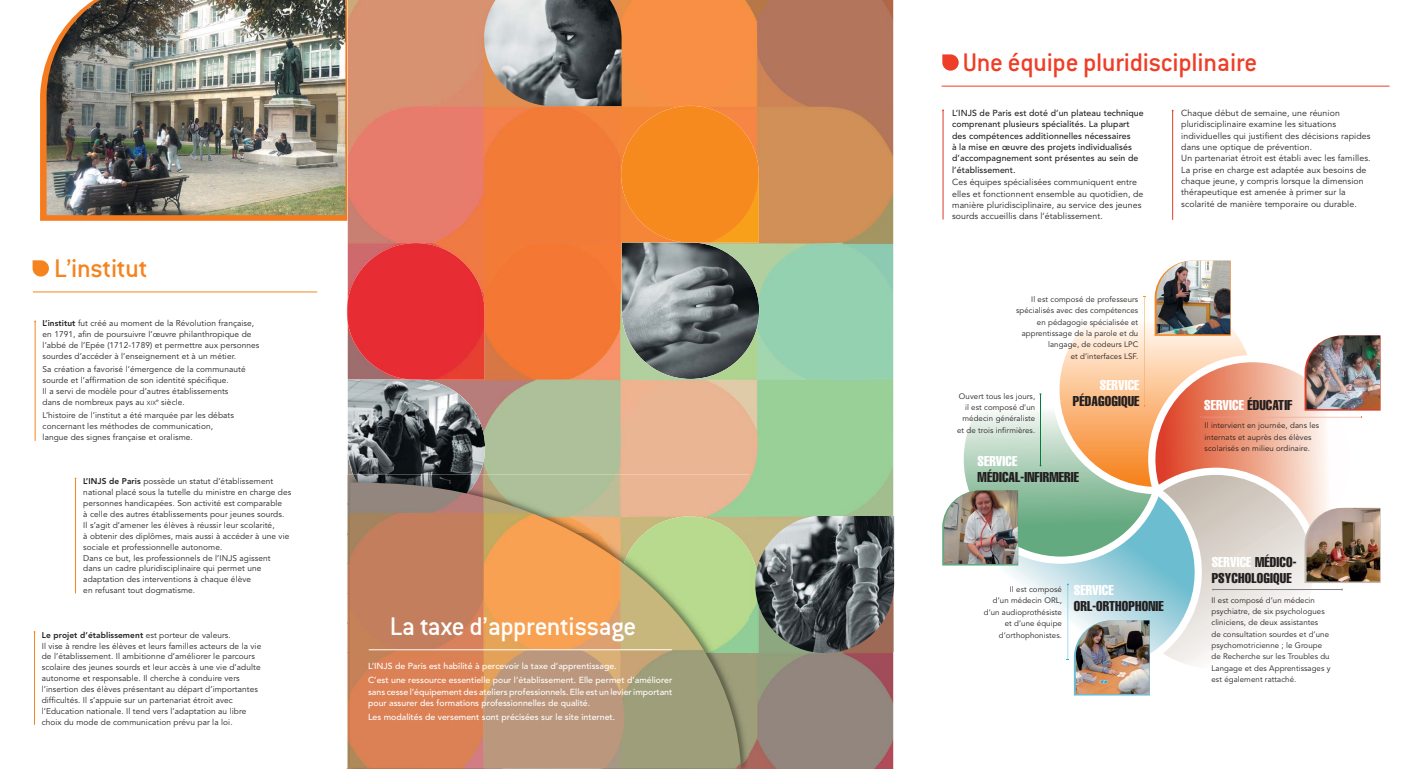
<style>
.page{position:relative;width:1427px;height:769px;background:#fff}
.page>*{position:absolute;margin:0;border:0;box-sizing:border-box;transform-origin:0 0}
.t1{font:500 28px "Conduit ITC";letter-spacing:-.01em;color:#ef3e27}
.t2{font:500 28px "Conduit ITC";letter-spacing:-.02em;color:#fff}
.t3{font:500 28px "Conduit ITC";letter-spacing:-.01em;color:#f5841f}
.t4{font:extra-condensed 14px/15.8px "Helvetica LT";letter-spacing:.01em;color:#231f20}
.t5{font:extra-condensed 14px "Helvetica LT";letter-spacing:.01em;color:#fff}
.t6{font:8.75px/11.4px "Avenir LT";letter-spacing:.01em;color:#231f20}
.t7{font:500 8.75px/13.8px "Avenir LT";color:#fff}
.t8{font:500 8.75px/11.4px "Avenir LT";letter-spacing:.01em;color:#231f20}
.t9{font:8.31px/10.9px "Avenir LT";letter-spacing:.01em;color:#231f20}
.t10{font:7.88px/11.4px "Avenir LT";letter-spacing:.01em;color:#231f20;text-align:right}
.s1{font-weight:800}
.s2{font-size:5.86px}
.s3{color:#fff}
</style>
<div class="page">
<svg style="left:40px;top:60px;width:304px;height:161px;background:#ef822f"></svg>
<img style="left:47px;top:0;width:297px;height:215px">
<img style="left:344px;top:0;width:549px;height:769px">
<hr style="left:33px;top:292px;width:284px;height:1px;background:#f5841f">
<svg style="left:33px;top:260px;width:16px;height:17px"></svg>
<hr style="left:35px;top:321px;width:1px;height:120px;background:#f5841f">
<hr style="left:75px;top:478px;width:1px;height:115px;background:#f5841f">
<hr style="left:34px;top:632px;width:1px;height:93px;background:#f5841f">
<img style="left:621px;top:106px;width:138px;height:273px">
<img style="left:347px;top:243px;width:138px;height:231px">
<img style="left:484px;top:0;width:137px;height:106px">
<svg style="left:347px;top:302px;width:1px;height:19px"></svg>
<svg style="left:410px;top:379px;width:12px;height:1px"></svg>
<img style="left:749px;top:551px;width:6px;height:102px">
<img style="left:755px;top:516px;width:139px;height:137px">
<hr style="left:941px;top:86px;width:448px;height:1px;background:#ef3e27">
<img style="left:942px;top:261px;width:438px;height:434px">
<img style="left:1156px;top:261px;width:74px;height:73px">
<svg style="left:942px;top:54px;width:16px;height:17px"></svg>
<hr style="left:942px;top:110px;width:1px;height:110px;background:#dd3e2b">
<hr style="left:1172px;top:111px;width:1px;height:109px;background:#dd3e2b">
<img style="left:479px;top:474px;width:270px;height:42px">
<img style="left:346px;top:653px;width:403px;height:116px">
<img style="left:346px;top:504px;width:3px;height:30px">
<img style="left:346px;top:474px;width:7px;height:30px">
<img style="left:353px;top:474px;width:126px;height:8px">
<img style="left:741px;top:516px;width:8px;height:137px">
<img style="left:349px;top:482px;width:392px;height:286px">
<svg style="left:484px;top:650px;width:140px;height:118px;background:#bd987b"></svg>
<hr style="left:369px;top:649px;width:303px;height:1px;background:#fff">
<h1 class="t3" style="left:54px;top:256px;width:95px">L’institut</h1>
<p class="t9" style="left:43px;top:318px;width:218px"><span class="s1">L’institut</span> fut créé au moment de la Révolution française, en 1791, afin de poursuivre l’œuvre philanthropique de l’abbé de l’Epée (1712-1789) et permettre aux personnes sourdes d’accéder à l’enseignement et à un métier.</p>
<p class="t9" style="left:43px;top:365px;width:204px">Sa création a favorisé l’émergence de la communauté sourde et l’affirmation de son identité spécifique.<br>Il a servi de modèle pour d’autres établissements dans de nombreux pays au <span class="s2">XIX</span><sup>e</sup> siècle.</p>
<p class="t9" style="left:43px;top:411px;width:193px">L’histoire de l’institut a été marquée par les débats concernant les méthodes de communication, langue des signes française et oralisme.</p>
<p class="t9" style="left:83px;top:477px;width:209px"><span class="s1">L’INJS de Paris</span> possède un statut d’établissement national placé sous la tutelle du ministre en charge des personnes handicapées. Son activité est comparable<br>à celle des autres établissements pour jeunes sourds.<br>Il s’agit d’amener les élèves à réussir leur scolarité,<br>à obtenir des diplômes, mais aussi à accéder à une vie sociale et professionnelle autonome.<br>Dans ce but, les professionnels de l’INJS agissent<br>dans un cadre pluridisciplinaire qui permet une adaptation des interventions à chaque élève<br>en refusant tout dogmatisme.</p>
<p class="t9" style="left:42px;top:630px;width:221px"><span class="s1">Le projet d’établissement</span> est porteur de valeurs.<br>Il vise à rendre les élèves et leurs familles acteurs de la vie de l’établissement. Il ambitionne d’améliorer le parcours scolaire des jeunes sourds et leur accès à une vie d’adulte autonome et responsable. Il cherche à conduire vers l’insertion des élèves présentant au départ d’importantes difficultés. Il s’appuie sur un partenariat étroit avec l’Education nationale. Il tend vers l’adaptation au libre choix du mode de communication prévu par la loi.</p>
<h1 class="t2" style="left:390px;top:614px;width:248px">La taxe d’apprentissage</h1>
<p class="t7" style="left:368px;top:660px;width:306px">L’INJS de Paris est habilité à percevoir la taxe d’apprentissage.<br>C’est une ressource essentielle pour l’établissement. Elle permet d’améliorer</p>
<p class="t7" style="left:368px;top:686px;width:306px;line-height:11.4px">sans cesse l’équipement des ateliers professionnels. Elle est un levier important pour assurer des formations professionnelles de qualité.</p>
<p class="t7" style="left:368px;top:710px;width:248px">Les modalités de versement sont précisées sur le site internet.</p>
<h1 class="t1" style="left:962px;top:51px;width:296px">Une équipe pluridisciplinaire</h1>
<p class="t8" style="left:952px;top:108px;width:193px">L’INJS de Paris est doté d’un plateau technique comprenant plusieurs spécialités. La plupart des compétences additionnelles nécessaires<br>à la mise en œuvre des projets individualisés d’accompagnement sont présentes au sein de l’établissement.</p>
<p class="t6" style="left:952px;top:178px;width:193px">Ces équipes spécialisées communiquent entre elles et fonctionnent ensemble au quotidien, de manière pluridisciplinaire, au service des jeunes sourds accueillis dans l’établissement.</p>
<p class="t6" style="left:1181px;top:108px;width:191px">Chaque début de semaine, une réunion pluridisciplinaire examine les situations individuelles qui justifient des décisions rapides dans une optique de prévention.<br>Un partenariat étroit est établi avec les familles.<br>La prise en charge est adaptée aux besoins de chaque jeune, y compris lorsque la dimension thérapeutique est amenée à primer sur la scolarité de manière temporaire ou durable.</p>
<p class="t10" style="left:1016px;top:294px;width:124px">Il est composé de professeurs spécialisés avec des compétences en pédagogie spécialisée et apprentissage de la parole et du langage, de codeurs LPC<br>et d’interfaces LSF.</p>
<p class="t10" style="left:957px;top:391px;width:80px">Ouvert tous les jours, il est composé d’un médecin généraliste et de trois infirmières.</p>
<h2 class="t5" style="left:1099px;top:380px;width:41px">SERVICE</h2>
<h2 class="t4" style="left:1072px;top:395px;width:68px">PÉDAGOGIQUE</h2>
<h2 class="t4" style="left:1203px;top:399px;width:90px"><span class="s3">SERVICE</span> ÉDUCATIF</h2>
<p class="t10" style="left:1204px;top:421px;width:116px;text-align:left">Il intervient en journée, dans les internats et auprès des élèves scolarisés en milieu ordinaire.</p>
<h2 class="t5" style="left:977px;top:456px;width:41px">SERVICE</h2>
<h2 class="t4" style="left:977px;top:471px;width:103px">MÉDICAL-INFIRMERIE</h2>
<h2 class="t4" style="left:1211px;top:556px;width:86px"><span class="s3">SERVICE</span> MÉDICO-<br>PSYCHOLOGIQUE</h2>
<h2 class="t5" style="left:1073px;top:585px;width:41px">SERVICE</h2>
<h2 class="t4" style="left:1073px;top:600px;width:91px">ORL-ORTHOPHONIE</h2>
<p class="t10" style="left:983px;top:584px;width:80px">Il est composé<br>d’un médecin ORL, d’un audioprothésiste et d’une équipe d’orthophonistes.</p>
<p class="t10" style="left:1211px;top:595px;width:121px;text-align:left">Il est composé d’un médecin psychiatre, de six psychologues cliniciens, de deux assistantes<br>de consultation sourdes et d’une psychomotricienne ; le Groupe de Recherche sur les Troubles du<br>Langage et des Apprentissages y est également rattaché.</p>
</div>
